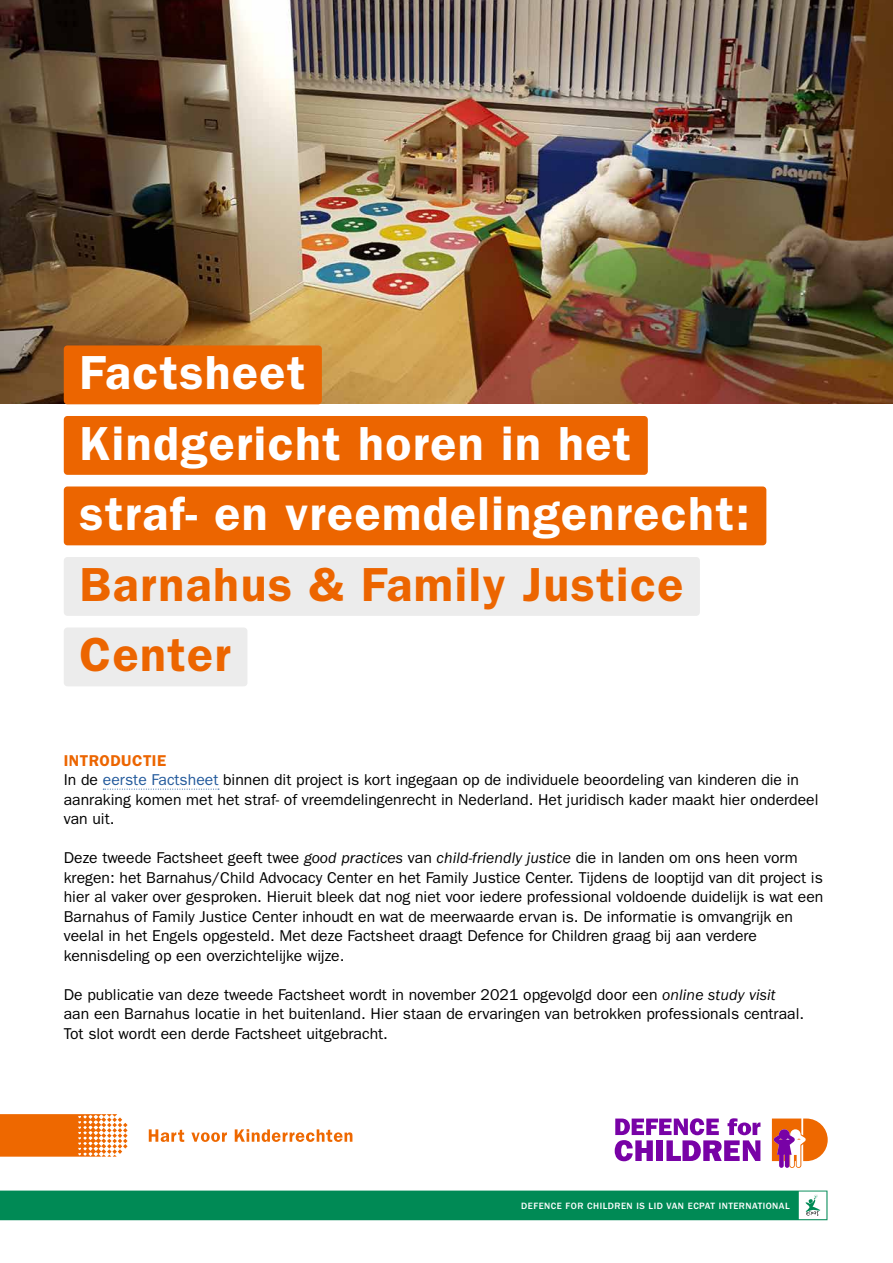
<style>
.page{position:relative;width:893px;height:1263px;background:#fff}
.page>*{position:absolute;margin:0;border:0;box-sizing:border-box;transform-origin:0 0}
.t1{font:600 48px/70.5px "ITC Franklin Gothic Std";letter-spacing:.03em;color:#fff}
.t2{font:600 48px/70.5px "ITC Franklin Gothic Std";letter-spacing:.03em;color:#ec6500}
.t3{font:15.75px/19.5px "ITC Franklin Gothic Std";color:#000}
.t4{font:500 9.45px "ITC Franklin Gothic Std";letter-spacing:.05em;color:#fff}
.s1{font-weight:600;color:#ec6500}
.s2{color:#22599b}
.s3{font-style:italic}
</style>
<div class="page">
<img style="left:0;top:0;width:893px;height:404px">
<div style="left:64px;top:345px;width:258px;height:59px;background:#ec6500;border-radius:4px"></div>
<div style="left:64px;top:416px;width:584px;height:59px;background:#ec6500;border-radius:4px"></div>
<div style="left:64px;top:486px;width:702px;height:59px;background:#ec6500;border-radius:4px"></div>
<div style="left:64px;top:557px;width:636px;height:59px;background:#ececec;border-radius:4px"></div>
<div style="left:64px;top:627px;width:183px;height:59px;background:#ececec;border-radius:4px"></div>
<svg style="left:103px;top:789px;width:116px;height:1px"></svg>
<svg style="left:149px;top:1129px;width:35px;height:13px"></svg>
<svg style="left:191px;top:1132px;width:36px;height:10px"></svg>
<svg style="left:235px;top:1129px;width:117px;height:13px"></svg>
<svg style="left:0;top:1114px;width:128px;height:43px;background:#f18633"></svg>
<svg style="left:772px;top:1118px;width:56px;height:50px"></svg>
<svg style="left:615px;top:1118px;width:145px;height:43px"></svg>
<div style="left:0;top:1190px;width:827px;height:30px;background:#008a55"></div>
<h1 class="t1" style="left:80px;top:338px;width:672px">Factsheet<br>Kindgericht horen in het straf- en vreemdelingenrecht:</h1>
<h1 class="t2" style="left:80px;top:549px;width:605px">Barnahus &amp; Family Justice<br>Center</h1>
<p class="t3" style="left:64px;top:751px;width:756px"><span class="s1">INTRODUCTIE<br></span>In de <span class="s2">eerste Factsheet</span> binnen dit project is kort ingegaan op de individuele beoordeling van kinderen die in aanraking komen met het straf- of vreemdelingenrecht in Nederland. Het juridisch kader maakt hier onderdeel van uit.</p>
<p class="t3" style="left:64px;top:848px;width:761px">Deze tweede Factsheet geeft twee <span class="s3">good practices</span> van <span class="s3">child-friendly justice</span> die in landen om ons heen vorm kregen: het Barnahus/Child Advocacy Center en het Family Justice Center. Tijdens de looptijd van dit project is hier al vaker over gesproken. Hieruit bleek dat nog niet voor iedere professional voldoende duidelijk is wat een Barnahus of Family Justice Center inhoudt en wat de meerwaarde ervan is. De informatie is omvangrijk en veelal in het Engels opgesteld. Met deze Factsheet draagt Defence for Children graag bij aan verdere kennisdeling op een overzichtelijke wijze.</p>
<p class="t3" style="left:64px;top:985px;width:742px">De publicatie van deze tweede Factsheet wordt in november 2021 opgevolgd door een <span class="s3">online study visit </span>aan een Barnahus locatie in het buitenland. Hier staan de ervaringen van betrokken professionals centraal.<br>Tot slot wordt een derde Factsheet uitgebracht.</p>
<p class="t4" style="left:521px;top:1200px;width:270px">DEFENCE FOR CHILDREN IS LID VAN ECPAT INTERNATIONAL</p>
</div>
